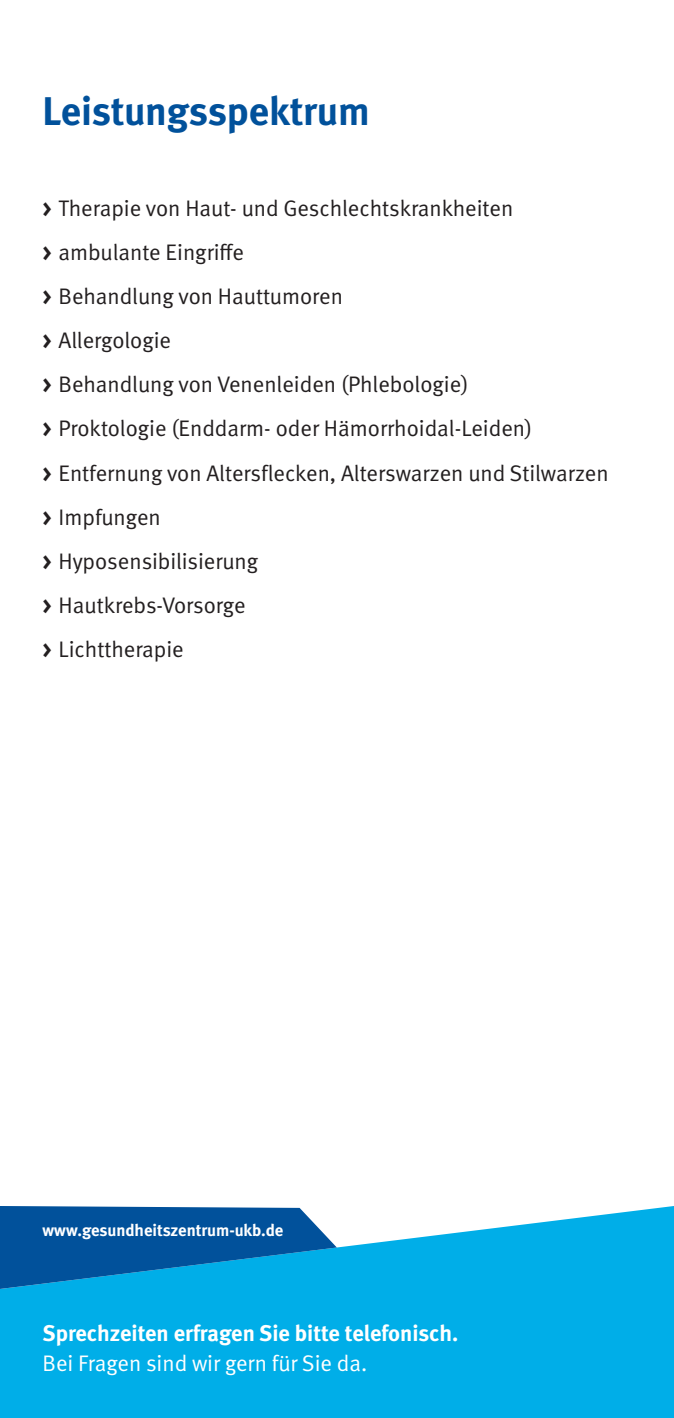
<style>
.page{position:relative;width:674px;height:1418px;background:#fff}
.page>*{position:absolute;margin:0;border:0;box-sizing:border-box;transform-origin:0 0}
.t1{font:700 40px "DGUV Meta";letter-spacing:-.005em;color:#01519b}
.t2{font:22.5px/44.2px "DGUV Meta";color:#231f20}
.t3{font:700 22.5px "DGUV Meta";color:#fff}
.t4{font:22.5px "DGUV Meta";color:#fff}
.t5{font:700 16.75px "DGUV Meta";letter-spacing:-.005em;color:#fff}
.s1{font-weight:700}
</style>
<div class="page">
<div style="left:0;top:1288px;width:673px;height:129px;background:#00aee8"></div>
<svg style="left:336px;top:1206px;width:337px;height:82px;fill:#00aee8"></svg>
<svg style="left:0;top:1206px;width:336px;height:82px;background:#0a6db0"></svg>
<h1 class="t1" style="left:43px;top:88px;width:328px">Leistungsspektrum</h1>
<p class="t2" style="left:43px;top:186px;width:567px"><span class="s1">&gt;</span> Therapie von Haut- und Geschlechtskrankheiten<br><span class="s1">&gt;</span> ambulante Eingriffe<br><span class="s1">&gt;</span> Behandlung von Hauttumoren<br><span class="s1">&gt;</span> Allergologie<br><span class="s1">&gt;</span> Behandlung von Venenleiden (Phlebologie)<br><span class="s1">&gt;</span> Proktologie (Enddarm- oder Hämorrhoidal-Leiden)<br><span class="s1">&gt;</span> Entfernung von Altersflecken, Alterswarzen und Stilwarzen <span class="s1">&gt;</span> Impfungen<br><span class="s1">&gt;</span> Hyposensibilisierung<br><span class="s1">&gt;</span> Hautkrebs-Vorsorge<br><span class="s1">&gt;</span> Lichttherapie</p>
<p class="t5" style="left:43px;top:1220px;width:242px">www.gesundheitszentrum-ukb.de</p>
<p class="t3" style="left:43px;top:1319px;width:417px">Sprechzeiten erfragen Sie bitte telefonisch.</p>
<p class="t4" style="left:43px;top:1350px;width:326px">Bei Fragen sind wir gern für Sie da.</p>
</div>
